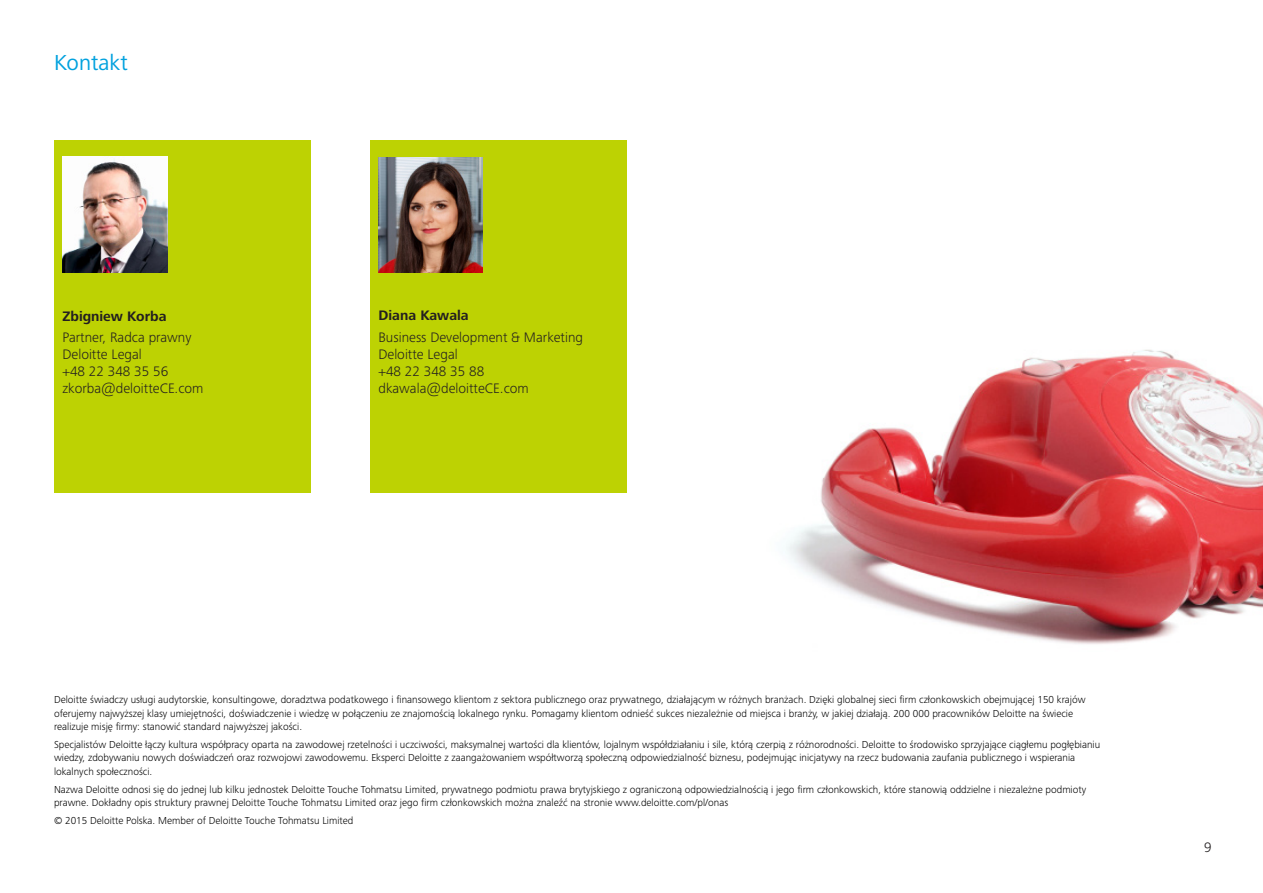
<style>
.page{position:relative;width:1263px;height:893px;background:#fff}
.page>*{position:absolute;margin:0;border:0;box-sizing:border-box;transform-origin:0 0}
.Styl_akapitowy_1{font:22.5px "Frutiger Next Pro";color:#00a1de}
.t1{font:300 14.25px/17.1px "Frutiger Next Pro";color:#231f20}
.t2{font:700 14.25px "Frutiger Next Pro";color:#231f20}
.t3{font:300 10.5px/13.5px "Frutiger Next Pro";color:#000}
.s1{font-weight:700}
</style>
<div class="page">
<img style="left:786px;top:349px;width:477px;height:295px">
<div style="left:370px;top:140px;width:256px;height:353px;background:#bdd203"></div>
<img style="left:378px;top:157px;width:104px;height:115px">
<div style="left:54px;top:140px;width:256px;height:353px;background:#bdd203"></div>
<img style="left:63px;top:156px;width:104px;height:116px">
<p class="Styl_akapitowy_1" style="left:54px;top:50px;width:75px">Kontakt</p>
<p class="t2" style="left:63px;top:308px;width:106px">Zbigniew Korba</p>
<p class="t1" style="left:63px;top:329px;width:131px">Partner, Radca prawny</p>
<p class="t1" style="left:63px;top:346px;width:81px">Deloitte Legal</p>
<p class="t1" style="left:63px;top:363px;width:107px">+48 22 348 35 56</p>
<p class="t1" style="left:63px;top:380px;width:143px">zkorba@deloitteCE.com</p>
<p class="t1" style="left:378px;top:305px;width:206px;line-height:21.3px"><span class="s1">Diana Kawala<br></span>Business Development &amp; Marketing</p>
<p class="t1" style="left:378px;top:345px;width:152px">Deloitte Legal<br>+48 22 348 35 88 dkawala@deloitteCE.com</p>
<p class="t3" style="left:54px;top:693px;width:1033px">Deloitte świadczy usługi audytorskie, konsultingowe, doradztwa podatkowego i finansowego klientom z sektora publicznego oraz prywatnego, działającym w różnych branżach. Dzięki globalnej sieci firm członkowskich obejmującej 150 krajów oferujemy najwyższej klasy umiejętności, doświadczenie i wiedzę w połączeniu ze znajomością lokalnego rynku. Pomagamy klientom odnieść sukces niezależnie od miejsca i branży, w jakiej działają. 200 000 pracowników Deloitte na świecie realizuje misję firmy: stanowić standard najwyższej jakości.</p>
<p class="t3" style="left:54px;top:738px;width:1048px">Specjalistów Deloitte łączy kultura współpracy oparta na zawodowej rzetelności i uczciwości, maksymalnej wartości dla klientów, lojalnym współdziałaniu i sile, którą czerpią z różnorodności. Deloitte to środowisko sprzyjające ciągłemu pogłębianiu wiedzy, zdobywaniu nowych doświadczeń oraz rozwojowi zawodowemu. Eksperci Deloitte z zaangażowaniem współtworzą społeczną odpowiedzialność biznesu, podejmując inicjatywy na rzecz budowania zaufania publicznego i wspierania lokalnych społeczności.</p>
<p class="t3" style="left:54px;top:782px;width:1034px">Nazwa Deloitte odnosi się do jednej lub kilku jednostek Deloitte Touche Tohmatsu Limited, prywatnego podmiotu prawa brytyjskiego z ograniczoną odpowiedzialnością i jego firm członkowskich, które stanowią oddzielne i niezależne podmioty prawne. Dokładny opis struktury prawnej Deloitte Touche Tohmatsu Limited oraz jego firm członkowskich można znaleźć na stronie www.deloitte.com/pl/onas</p>
<p class="t3" style="left:54px;top:814px;width:301px">© 2015 Deloitte Polska. Member of Deloitte Touche Tohmatsu Limited</p>
<h2 class="t1" style="left:1204px;top:839px;width:9px">9</h2>
</div>
